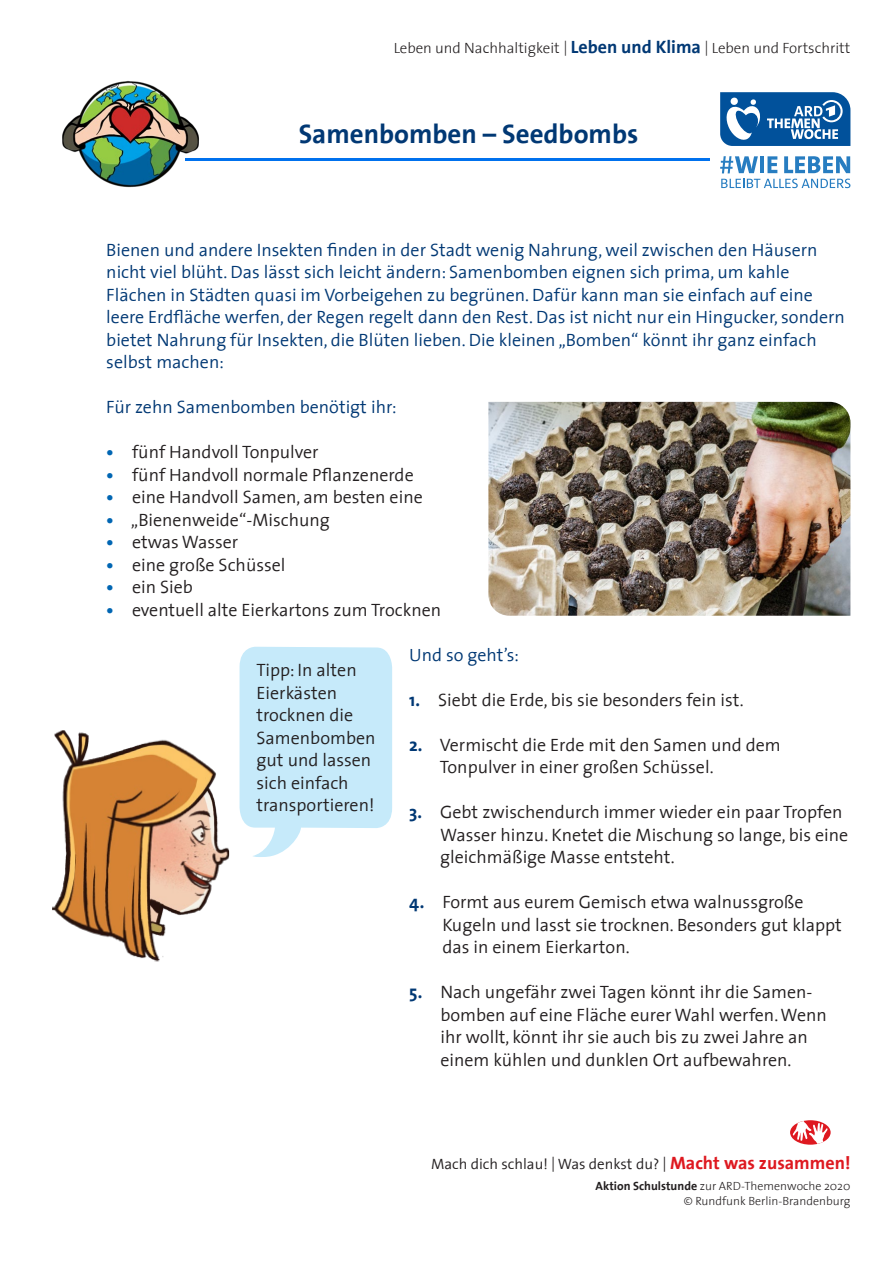
<style>
.page{position:relative;width:893px;height:1263px;background:#fff}
.page>*{position:absolute;margin:0;border:0;box-sizing:border-box;transform-origin:0 0}
.t1{font:700 27px "The Sans 7";color:#013874}
.t2{font:300 18px/22.5px "The Sans 4";color:#231f20}
.t3{font:300 18px/22.5px "The Sans 4";color:#013874}
.t4{font:300 15px "The Sans 3";color:#231f20}
.t5{font:300 15px "The Sans 4";color:#231f20}
.t6{font:300 12px/15px "The Sans 3";color:#231f20;text-align:right}
.s1{font-family:"The Sans 7";font-weight:700;font-size:18px;color:#013874}
.s2{font-family:"The Sans 7";font-weight:700;color:#0166b3}
.s3{font-family:"The Sans 7";font-weight:700;color:#013874}
.s4{font-family:"The Sans 7";font-weight:700;font-size:18px;color:#de1920}
.s5{font-family:"The Sans 7";font-weight:700}
</style>
<div class="page">
<svg style="left:720px;top:92px;width:130px;height:54px"></svg>
<hr style="left:760px;top:156px;width:4px;height:17px;background:#277dc1">
<svg style="left:767px;top:156px;width:10px;height:17px"></svg>
<svg style="left:784px;top:156px;width:66px;height:17px"></svg>
<svg style="left:720px;top:156px;width:38px;height:17px"></svg>
<svg style="left:721px;top:179px;width:129px;height:9px"></svg>
<img style="left:62px;top:81px;width:137px;height:107px">
<hr style="left:185px;top:158px;width:524px;height:3px;background:#0071ee">
<img style="left:488px;top:402px;width:362px;height:214px">
<img style="left:52px;top:730px;width:178px;height:232px">
<svg style="left:240px;top:647px;width:152px;height:210px;background:#cdecfa"></svg>
<svg style="left:790px;top:1120px;width:41px;height:25px"></svg>
<svg style="left:793px;top:1120px;width:35px;height:25px"></svg>
<p class="t4" style="left:394px;top:36px;width:458px">Leben und Nachhaltigkeit | <span class="s1">Leben und Klima</span> | Leben und Fortschritt</p>
<h1 class="t1" style="left:299px;top:111px;width:341px">Samenbomben – Seedbombs</h1>
<p class="t3" style="left:106px;top:238px;width:740px">Bienen und andere Insekten finden in der Stadt wenig Nahrung, weil zwischen den Häusern nicht viel blüht. Das lässt sich leicht ändern: Samenbomben eignen sich prima, um kahle Flächen in Städten quasi im Vorbeigehen zu begrünen. Dafür kann man sie einfach auf eine leere Erdfläche werfen, der Regen regelt dann den Rest. Das ist nicht nur ein Hingucker, sondern bietet Nahrung für Insekten, die Blüten lieben. Die kleinen „Bomben“ könnt ihr ganz einfach selbst machen:</p>
<p class="t3" style="left:106px;top:395px;width:292px">Für zehn Samenbomben benötigt ihr:</p>
<p class="t2" style="left:106px;top:440px;width:214px"><span class="s2">•</span> fünf Handvoll Tonpulver</p>
<p class="t2" style="left:106px;top:463px;width:309px"><span class="s2">•</span> fünf Handvoll normale Pflanzenerde</p>
<p class="t2" style="left:106px;top:485px;width:318px"><span class="s2">•</span> eine Handvoll Samen, am besten eine</p>
<p class="t2" style="left:106px;top:508px;width:225px"><span class="s2">•</span> „Bienenweide“-Mischung</p>
<p class="t2" style="left:106px;top:530px;width:133px"><span class="s2">•</span> etwas Wasser</p>
<p class="t2" style="left:106px;top:553px;width:181px"><span class="s2">•</span> eine große Schüssel</p>
<p class="t2" style="left:106px;top:575px;width:88px"><span class="s2">•</span> ein Sieb</p>
<p class="t2" style="left:106px;top:598px;width:336px"><span class="s2">•</span> eventuell alte Eierkartons zum Trocknen</p>
<p class="t3" style="left:409px;top:643px;width:111px">Und so geht’s:</p>
<p class="t2" style="left:409px;top:688px;width:336px"><span class="s3">1.</span> Siebt die Erde, bis sie besonders fein ist.</p>
<p class="t2" style="left:440px;top:733px;width:342px;text-indent:-31px"><span class="s3">2.</span> Vermischt die Erde mit den Samen und dem<br>Tonpulver in einer großen Schüssel.</p>
<p class="t2" style="left:440px;top:800px;width:410px;text-indent:-31px"><span class="s3">3.</span> Gebt zwischendurch immer wieder ein paar Tropfen<br>Wasser hinzu. Knetet die Mischung so lange, bis eine gleichmäßige Masse entsteht.</p>
<p class="t2" style="left:442px;top:890px;width:401px;text-indent:-33px"><span class="s3">4.</span> Formt aus eurem Gemisch etwa walnussgroße<br>Kugeln und lasst sie trocknen. Besonders gut klappt das in einem Eierkarton.</p>
<p class="t2" style="left:440px;top:980px;width:388px;text-indent:-31px"><span class="s3">5.</span> Nach ungefähr zwei Tagen könnt ihr die Samen&shy;bomben auf eine Fläche eurer Wahl werfen. Wenn ihr wollt, könnt ihr sie auch bis zu zwei Jahre an einem kühlen und dunklen Ort aufbewahren.</p>
<p class="t2" style="left:256px;top:658px;width:121px">Tipp: In alten<br>Eierkästen trocknen die<br>Samenbomben gut und lassen sich einfach transportieren!</p>
<p class="t5" style="left:431px;top:1151px;width:421px">Mach dich schlau! | Was denkst du? | <span class="s4">Macht was zusammen!</span></p>
<p class="t6" style="left:595px;top:1178px;width:256px"><span class="s5">Aktion Schulstunde</span> zur ARD-Themenwoche 2020 © Rundfunk Berlin-Brandenburg</p>
</div>
